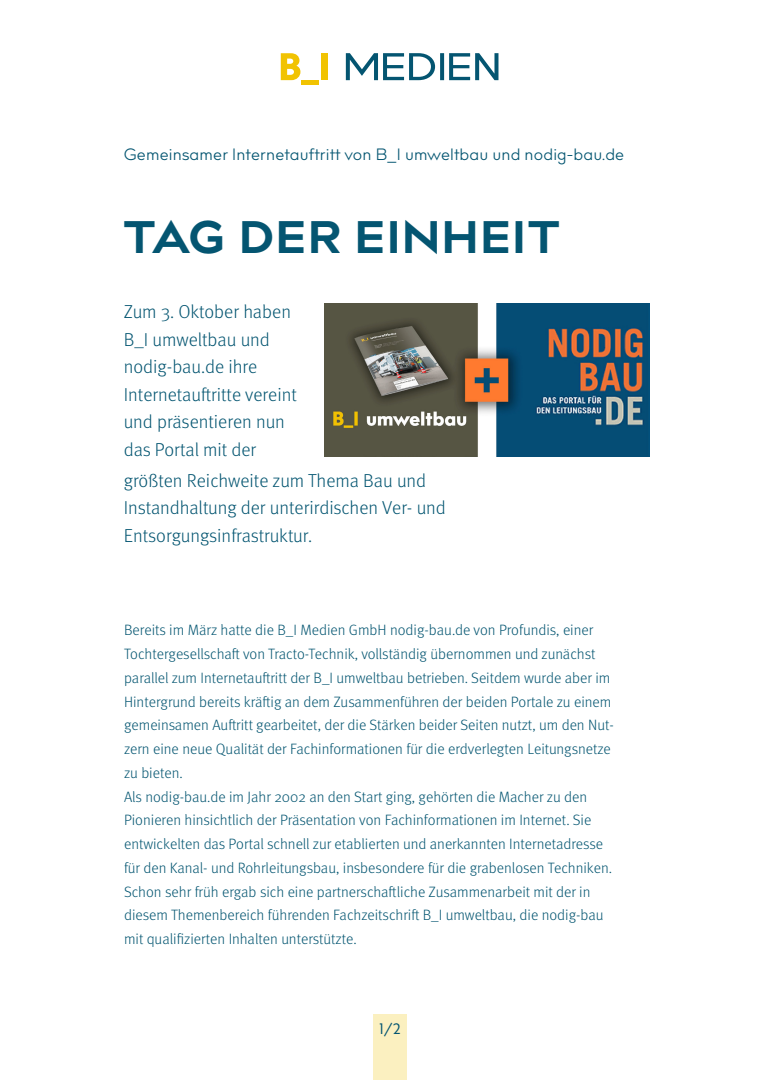
<style>
.page{position:relative;width:780px;height:1088px;background:#fff}
.page>*{position:absolute;margin:0;border:0;box-sizing:border-box;transform-origin:0 0}
.t1{font:800 45px "billcorpm 3";letter-spacing:.07em;color:#045571}
.t2{font:300 18.75px/27.5px "Meta OT";color:#045571}
.t3{font:16.25px "billcorpm 3";letter-spacing:.01em;color:#045571}
.t4{font:300 15px/23.8px "Meta OT";color:#045571}
.t5{font:15px "billcorpm 3";color:#045571}
</style>
<div class="page">
<svg style="left:281px;top:53px;width:19px;height:27px"></svg>
<svg style="left:346px;top:53px;width:152px;height:27px"></svg>
<div style="left:321px;top:53px;width:7px;height:27px;background:#f1c302"></div>
<div style="left:301px;top:80px;width:18px;height:5px;background:#f1c302"></div>
<div style="left:373px;top:1014px;width:34px;height:65px;background:#fbf0c0"></div>
<img style="left:325px;top:303px;width:325px;height:153px">
<p class="t3" style="left:124px;top:142px;width:502px">Gemeinsamer Internetauftritt von B_I umweltbau und nodig-bau.de</p>
<h1 class="t1" style="left:124px;top:205px;width:437px">TAG DER EINHEIT</h1>
<p class="t2" style="left:124px;top:298px;width:174px">Zum 3. Oktober haben<br>B_I umweltbau und nodig-bau.de ihre<br>Internetauftritte vereint und präsentieren nun das Portal mit der</p>
<p class="t2" style="left:124px;top:467px;width:323px">größten Reichweite zum Thema Bau und<br>Instandhaltung der unterirdischen Ver- und<br>Entsorgungsinfrastruktur.</p>
<p class="t4" style="left:124px;top:619px;width:491px">Bereits im März hatte die B_I Medien GmbH nodig-bau.de von Profundis, einer Tochtergesellschaft von Tracto-Technik, vollständig übernommen und zunächst parallel zum Internetauftritt der B_I umweltbau betrieben. Seitdem wurde aber im Hintergrund bereits kräftig an dem Zusammenführen der beiden Portale zu einem gemeinsamen Auftritt gearbeitet, der die Stärken beider Seiten nutzt, um den Nut&shy;zern eine neue Qualität der Fachinformationen für die erdverlegten Leitungsnetze zu bieten.<br>Als nodig-bau.de im Jahr 2002 an den Start ging, gehörten die Macher zu den Pionieren hinsichtlich der Präsentation von Fachinformationen im Internet. Sie entwickelten das Portal schnell zur etablierten und anerkannten Internetadresse für den Kanal- und Rohrleitungsbau, insbesondere für die grabenlosen Techniken.<br>Schon sehr früh ergab sich eine partnerschaftliche Zusammenarbeit mit der in diesem Themenbereich führenden Fachzeitschrift B_I umweltbau, die nodig-bau mit qualifizierten Inhalten unterstützte.</p>
<p class="t5" style="left:379px;top:1017px;width:23px">1/2</p>
</div>
